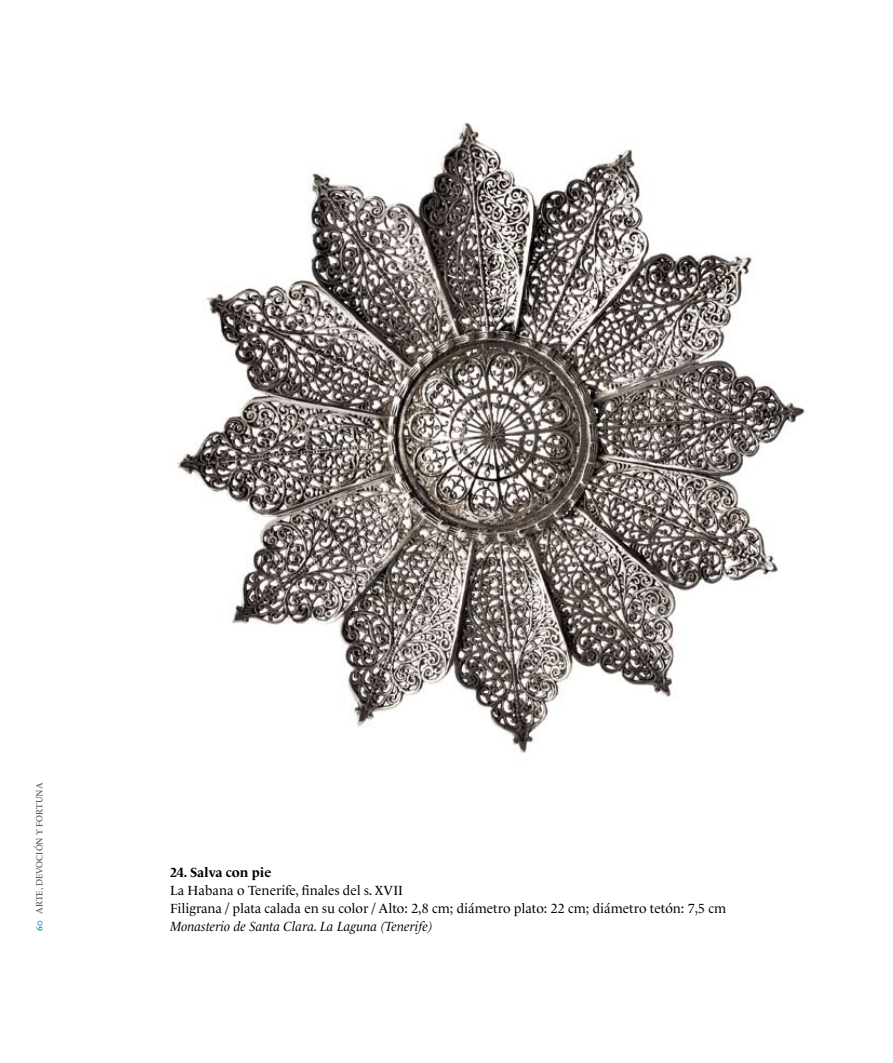
<style>
.page{position:relative;width:893px;height:1063px;background:#fff}
.page>*{position:absolute;margin:0;border:0;box-sizing:border-box;transform-origin:0 0}
.t1{font:13.5px/18px "Le Monde Livre";color:#000}
.t2{font:italic 13.5px "Le Monde Livre";color:#000}
.t3{font:700 13.5px "Le Monde Livre";color:#000}
.t4{font:9px "Le Monde Livre Classic";color:#4b4b4d}
.s1{font-weight:700;color:#0098b0}
</style>
<div class="page">
<img style="left:177px;top:122px;width:628px;height:631px">
<p class="t4" style="left:34px;top:931px;width:150px;rotate:-90deg"><span class="s1">60</span> ARTE, DEVOCIÓN Y FORTUNA</p>
<p class="t3" style="left:170px;top:864px;width:103px">24. Salva con pie</p>
<p class="t1" style="left:170px;top:881px;width:558px">La Habana o Tenerife, finales del s. XVII<br>Filigrana / plata calada en su color / Alto: 2,8 cm; diámetro plato: 22 cm; diámetro tetón: 7,5 cm</p>
<p class="t2" style="left:170px;top:918px;width:264px">Monasterio de Santa Clara. La Laguna (Tenerife)</p>
</div>
